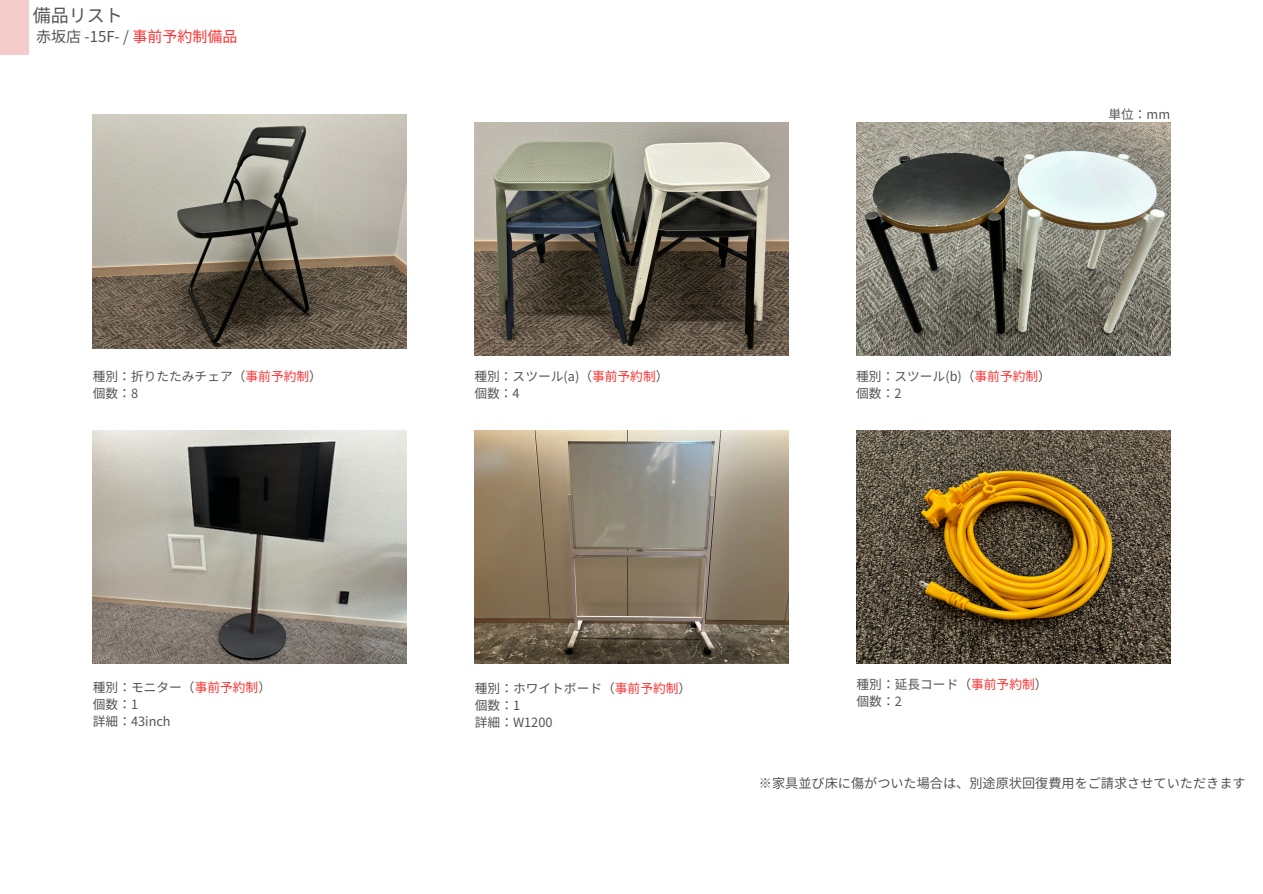
<style>
.page{position:relative;width:1263px;height:894px;background:#fff}
.page>*{position:absolute;margin:0;border:0;box-sizing:border-box;transform-origin:0 0}
.t1{font:18px "Noto Sans JP";color:#545454}
.t2{font:15px "Noto Sans JP";color:#545454}
.t3{font:13.2px "Noto Sans JP";color:#545454}
.t4{font:12.75px/17px "Noto Sans JP";color:#545454}
.s1{color:#ff3131}
</style>
<div class="page">
<img style="left:474px;top:122px;width:314px;height:233px">
<img style="left:856px;top:122px;width:314px;height:233px">
<img style="left:93px;top:115px;width:314px;height:233px">
<img style="left:475px;top:430px;width:314px;height:233px">
<img style="left:92px;top:430px;width:314px;height:233px">
<img style="left:856px;top:430px;width:314px;height:233px">
<h2 class="t1" style="left:33px;top:1px;width:92px">備品リスト</h2>
<h2 class="t2" style="left:36px;top:24px;width:203px">赤坂店 -15F- / <span class="s1">事前予約制備品</span></h2>
<p class="t4" style="left:93px;top:367px;width:231px">種別：折りたたみチェア（<span class="s1">事前予約制</span>）</p>
<p class="t4" style="left:93px;top:384px;width:47px">個数：8</p>
<p class="t4" style="left:93px;top:678px;width:180px">種別：モニター（<span class="s1">事前予約制</span>）</p>
<p class="t4" style="left:93px;top:695px;width:47px">個数：1</p>
<p class="t4" style="left:93px;top:712px;width:79px">詳細：43inch</p>
<h1 class="t4" style="left:474px;top:367px;width:196px">種別：スツール(a)（<span class="s1">事前予約制</span>）</h1>
<p class="t4" style="left:474px;top:384px;width:47px">個数：4</p>
<p class="t4" style="left:1108px;top:105px;width:63px">単位：mm</p>
<p class="t4" style="left:856px;top:367px;width:196px">種別：スツール(b)（<span class="s1">事前予約制</span>）</p>
<p class="t4" style="left:856px;top:384px;width:47px">個数：2</p>
<p class="t4" style="left:475px;top:678px;width:218px">種別：ホワイトボード（<span class="s1">事前予約制</span>）個数：1<br>詳細：W1200</p>
<p class="t4" style="left:856px;top:675px;width:192px">種別：延長コード（<span class="s1">事前予約制</span>）</p>
<p class="t4" style="left:856px;top:692px;width:47px">個数：2</p>
<p class="t3" style="left:759px;top:772px;width:488px">※家具並び床に傷がついた場合は、別途原状回復費用をご請求させていただきます</p>
</div>
